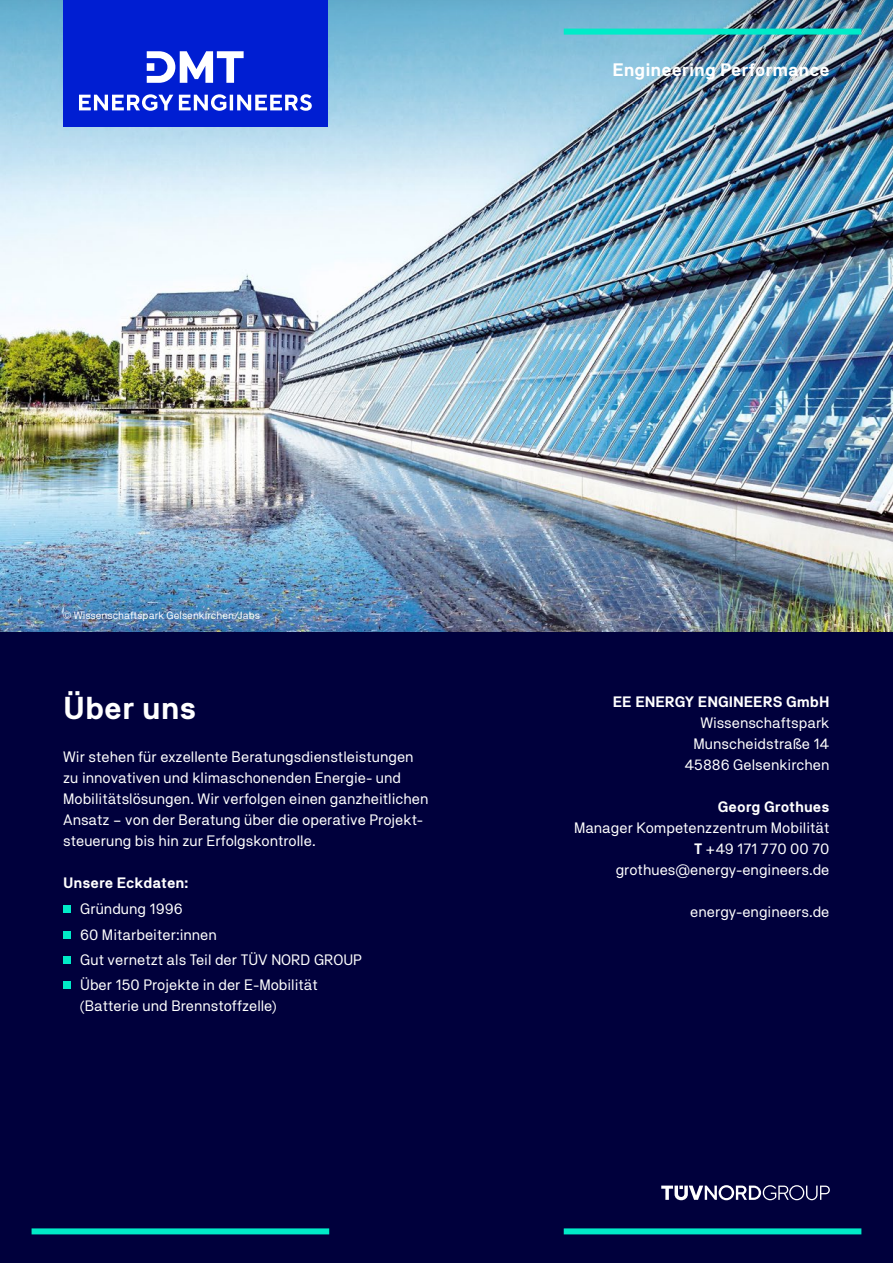
<style>
.page{position:relative;width:893px;height:1263px;background:#fff}
.page>*{position:absolute;margin:0;border:0;box-sizing:border-box;transform-origin:0 0}
.t1{font:700 31.5px "TNG Pro";color:#fff}
.t2{font:700 18px "TNG Pro";color:#fff}
.t3{font:15px/21px "TNG Pro";color:#fff;text-align:right}
.t4{font:700 15px "TNG Pro";color:#fff}
.t5{font:10.5px "TNG Pro";color:#fff}
.s1{font-weight:700}
</style>
<div class="page">
<div style="left:0;top:1px;width:892px;height:1262px;background:#00003c"></div>
<img style="left:0;top:191px;width:893px;height:440px">
<img style="left:0;top:0;width:893px;height:191px">
<div style="left:564px;top:1228px;width:297px;height:6px;background:#00ebc8"></div>
<div style="left:32px;top:1228px;width:297px;height:6px;background:#00ebc8"></div>
<svg style="left:661px;top:1185px;width:169px;height:15px"></svg>
<div style="left:63px;top:905px;width:8px;height:8px;background:#00ebc8"></div>
<div style="left:63px;top:931px;width:8px;height:7px;background:#00ebc8"></div>
<div style="left:63px;top:956px;width:8px;height:8px;background:#00ebc8"></div>
<div style="left:63px;top:981px;width:8px;height:8px;background:#00ebc8"></div>
<div style="left:564px;top:29px;width:297px;height:6px;background:#00ebc8"></div>
<div style="left:63px;top:0;width:264px;height:126px;background:#001ed2"></div>
<svg style="left:79px;top:51px;width:233px;height:60px"></svg>
<p class="t2" style="left:612px;top:59px;width:219px">Engineering Performance</p>
<p class="t5" style="left:63px;top:609px;width:198px">© Wissenschaftspark Gelsenkirchen/Jabs</p>
<h1 class="t1" style="left:63px;top:689px;width:135px">Über uns</h1>
<p class="t3" style="left:63px;top:746px;width:367px;text-align:left">Wir stehen für exzellente Beratungsdienstleistungen zu innovativen und klimaschonenden Energie- und Mobilitätslösungen. Wir verfolgen einen ganzheitlichen Ansatz – von der Beratung über die operative Projekt&shy;steuerung bis hin zur Erfolgskontrolle.</p>
<p class="t4" style="left:63px;top:874px;width:127px">Unsere Eckdaten:</p>
<p class="t3" style="left:80px;top:896px;width:283px;line-height:25.2px;text-align:left">Gründung 1996<br>60 Mitarbeiter:innen<br>Gut vernetzt als Teil der TÜV NORD GROUP<br>Über 150 Projekte in der E-Mobilität</p>
<p class="t3" style="left:80px;top:995px;width:198px">(Batterie und Brennstoffzelle)</p>
<p class="t4" style="left:613px;top:693px;width:218px">EE ENERGY ENGINEERS GmbH</p>
<p class="t3" style="left:684px;top:712px;width:147px">Wissenschaftspark<br>Munscheidstraße 14<br>45886 Gelsenkirchen</p>
<p class="t4" style="left:718px;top:798px;width:113px">Georg Grothues</p>
<p class="t3" style="left:574px;top:817px;width:257px">Manager Kompetenzzentrum Mobilität<br><span class="s1">T</span> +49 171 770 00 70 grothues@energy-engineers.de</p>
<p class="t3" style="left:690px;top:901px;width:141px">energy-engineers.de</p>
</div>
